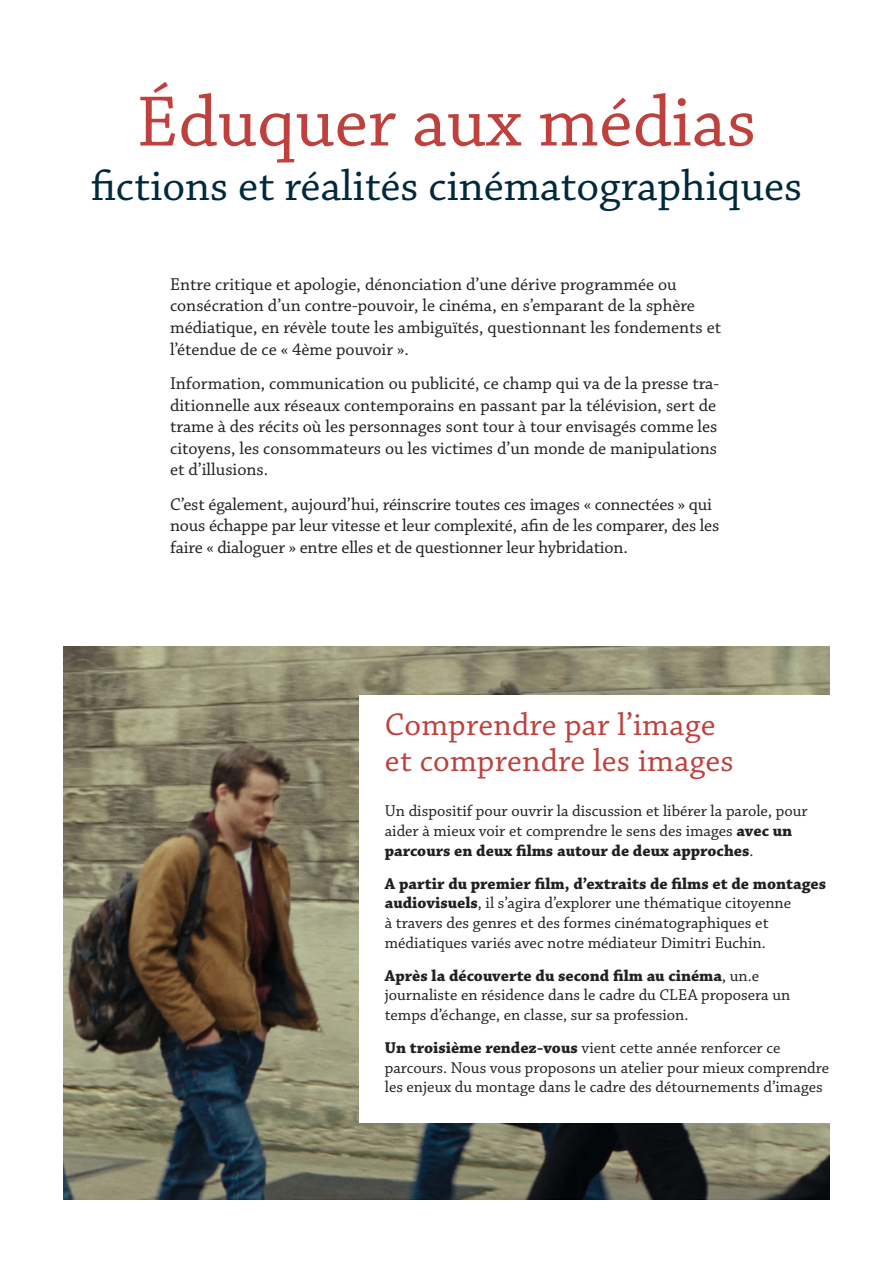
<style>
.page{position:relative;width:893px;height:1263px;background:#fff}
.page>*{position:absolute;margin:0;border:0;box-sizing:border-box;transform-origin:0 0}
.t1{font:75px "Chaparral Pro";color:#be413d}
.t2{font:45px "Chaparral Pro";color:#00293c}
.t3{font:33px/36px "Chaparral Pro";letter-spacing:.01em;color:#be413d}
.t4{font:18px/21.6px "Chaparral Pro";color:#231f20}
.t5{font:16.5px/19.8px "Chaparral Pro";color:#231f20}
.s1{font-weight:700}
</style>
<div class="page">
<img style="left:64px;top:646px;width:765px;height:553px">
<div style="left:359px;top:695px;width:534px;height:428px;background:#fff"></div>
<p class="t1" style="left:137px;top:80px;width:621px">Éduquer aux médias</p>
<p class="t2" style="left:91px;top:160px;width:713px">fictions et réalités cinématographiques</p>
<p class="t4" style="left:170px;top:274px;width:553px">Entre critique et apologie, dénonciation d’une dérive programmée ou consécration d’un contre-pouvoir, le cinéma, en s’emparant de la sphère médiatique, en révèle toute les ambiguïtés, questionnant les fondements et l’étendue de ce « 4ème pouvoir ».</p>
<p class="t4" style="left:170px;top:373px;width:551px">Information, communication ou publicité, ce champ qui va de la presse tra&shy;ditionnelle aux réseaux contemporains en passant par la télévision, sert de trame à des récits où les personnages sont tour à tour envisagés comme les citoyens, les consommateurs ou les victimes d’un monde de manipulations et d’illusions.</p>
<p class="t4" style="left:170px;top:494px;width:551px">C’est également, aujourd’hui, réinscrire toutes ces images « connectées » qui nous échappe par leur vitesse et leur complexité, afin de les comparer, des les faire « dialoguer » entre elles et de questionner leur hybridation.</p>
<p class="t3" style="left:385px;top:707px;width:350px">Comprendre par l’image et comprendre les images</p>
<p class="t5" style="left:385px;top:802px;width:424px">Un dispositif pour ouvrir la discussion et libérer la parole, pour aider à mieux voir et comprendre le sens des images <span class="s1">avec un parcours en deux films autour de deux approches</span>.</p>
<p class="t5" style="left:385px;top:874px;width:443px"><span class="s1">A partir du premier film, d’extraits de films et de montages audiovisuels</span>, il s’agira d’explorer une thématique citoyenne<br>à travers des genres et des formes cinématographiques et médiatiques variés avec notre médiateur Dimitri Euchin.</p>
<p class="t5" style="left:385px;top:966px;width:407px"><span class="s1">Après la découverte du second film au cinéma</span>, un.e journaliste en résidence dans le cadre du CLEA proposera un temps d’échange, en classe, sur sa profession.</p>
<p class="t5" style="left:385px;top:1038px;width:446px"><span class="s1">Un troisième rendez-vous</span> vient cette année renforcer ce parcours. Nous vous proposons un atelier pour mieux comprendre les enjeux du montage dans le cadre des détournements d’images</p>
</div>
